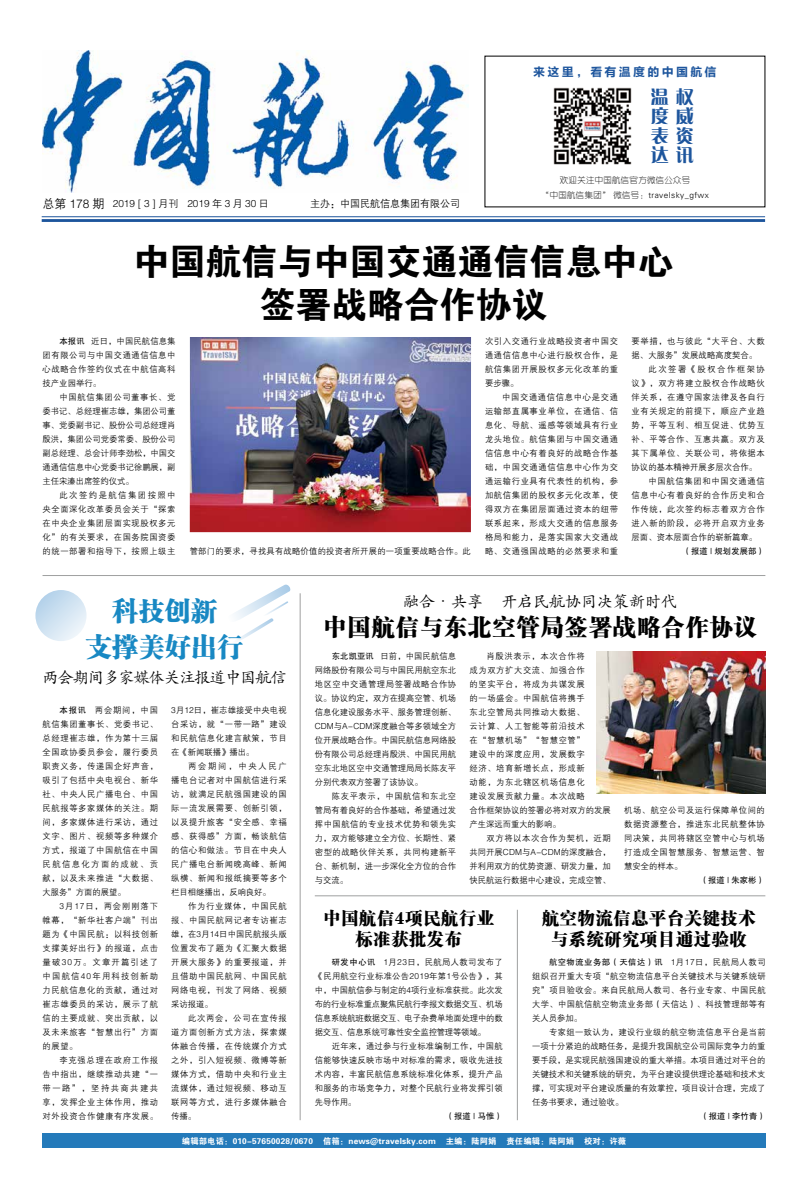
<style>
.page{position:relative;width:808px;height:1191px;background:#fff}
.page>*{position:absolute;margin:0;border:0;box-sizing:border-box;transform-origin:0 0}
.t1{font:36px/43.2px "FZDHTJW GB1 0";color:#000;text-align:center}
.t2{font:26px/36px "FZCSJW GB1 0";letter-spacing:.01em;color:#1888c3;text-align:center}
.t3{font:23px "FZCSJW GB1 0";letter-spacing:.05em;color:#000}
.t4{font:18px/19.3px "FZCQJW GB1 0";color:#1d559d;text-align:justify}
.t5{font:17px/20.4px "FZCSJW GB1 0";letter-spacing:.05em;color:#000;text-align:center}
.t6{font:16px "FZKTJW GB1 0";letter-spacing:-.05em;color:#000}
.t7{font:16px "FZKTJW GB1 0";color:#000}
.t8{font:12px "FZLTCHJW GB1 0";letter-spacing:.19em;color:#1d559d}
.t9{font:10px "FZZDXJW GB1 0";color:#000}
.t10{font:8.3px/14px "FZZDXJW GB1 0";letter-spacing:.075em;color:#000;text-align:justify}
.t11{font:8.3px "FZDHTJW GB1 0";letter-spacing:.02em;color:#fff}
.t12{font:8.3px "FZZDXJW GB1 0";letter-spacing:.01em;color:#000}
.t13{font:8.3px/15px "FZY1 JW GB1 0";letter-spacing:.05em;color:#000;text-align:center}
.t14{font:8.3px "FZHTJW GB1 0";letter-spacing:.01em;color:#000}
.t15{font:8.3px "FZZDXJW GB1 0";letter-spacing:.025em;color:#000}
.t16{font:8.3px "FZHTJW GB1 0";letter-spacing:.06em;color:#000}
.t17{font:8.3px "FZZDXJW GB1 0";letter-spacing:.18em;color:#000}
.s1{font-size:12px}
.s2{font-family:"FZHTJW GB1 0"}
.s3{font-family:"Adobe Song Std";font-weight:300}
.s4{font-family:"FZZDXJW GB1 0"}
</style>
<div class="page">
<svg style="left:35px;top:590px;width:52px;height:51px;background:#d2e3f2"></svg>
<svg style="left:234px;top:584px;width:57px;height:58px"></svg>
<img style="left:43px;top:51px;width:425px;height:142px">
<hr style="left:42px;top:216px;width:723px;height:1px;background:#1d559c">
<hr style="left:42px;top:219px;width:723px;height:3px;background:#1d559c">
<img style="left:190px;top:337px;width:281px;height:195px">
<img style="left:553px;top:87px;width:79px;height:78px">
<hr style="left:300px;top:593px;width:1px;height:527px;background:#9fa0a0">
<hr style="left:517px;top:909px;width:1px;height:211px;background:#9fa0a0">
<hr style="left:43px;top:575px;width:722px;height:1px;background:#9fa0a0">
<hr style="left:315px;top:895px;width:450px;height:1px;background:#9fa0a0">
<img style="left:596px;top:651px;width:170px;height:142px">
<div style="left:43px;top:1133px;width:723px;height:15px;background:#247aba"></div>
<p class="t9" style="left:43px;top:198px;width:228px"><span class="s1">总第 178 期</span> 2019 [ 3 ] 月刊 2019 年 3 月 30 日</p>
<p class="t9" style="left:310px;top:198px;width:151px">主办：中国民航信息集团有限公司</p>
<h3 class="t8" style="left:533px;top:66px;width:185px">来这里，看有温度的中国航信</h3>
<h3 class="t4" style="left:651px;top:87px;width:45px">温权度威表资达讯</h3>
<p class="t13" style="left:541px;top:173px;width:169px">欢迎关注中国航信官方微信公众号<br>“中国航信集团” 微信号：travelsky_gfwx</p>
<h1 class="t1" style="left:133px;top:240px;width:541px">中国航信与中国交通通信信息中心签署战略合作协议</h1>
<p class="t10" style="left:43px;top:334px;width:135px;text-indent:17px"><span class="s2">本报讯</span> 近日，中国民航信息集团有限公司与中国交通通信信息中心战略合作签约仪式在中航信高科技产业园举行。</p>
<p class="t10" style="left:43px;top:390px;width:135px;text-indent:17px">中国航信集团公司董事长、党委书记、总经理崔志雄，集团公司董事、党委副书记、股份公司总经理肖殷洪，集团公司党委常委、股份公司副总经理、总会计师李劲松，中国交通通信信息中心党委书记徐鹏展，副主任宋溱出席签约仪式。</p>
<p class="t10" style="left:43px;top:488px;width:135px;text-indent:17px">此次签约是航信集团按照中央全面深化改革委员会关于“探索在中央企业集团层面实现股权多元化”的有关要求，在国务院国资委的统一部署和指导下，按照上级主</p>
<p class="t10" style="left:485px;top:334px;width:134px">次引入交通行业战略投资者中国交通通信信息中心进行股权合作，是航信集团开展股权多元化改革的重要步骤。</p>
<p class="t10" style="left:485px;top:390px;width:134px;text-indent:17px">中国交通通信信息中心是交通运输部直属事业单位，在通信、信息化、导航、遥感等领域具有行业龙头地位。航信集团与中国交通通信信息中心有着良好的战略合作基础，中国交通通信信息中心作为交通运输行业具有代表性的机构，参加航信集团的股权多元化改革，使得双方在集团层面通过资本的纽带联系起来，形成大交通的信息服务格局和能力，是落实国家大交通战略、交通强国战略的必然要求和重</p>
<p class="t10" style="left:631px;top:334px;width:135px">要举措，也与彼此“大平台、大数</p>
<p class="t12" style="left:631px;top:351px;width:127px">据、大服务”发展战略高度契合。</p>
<p class="t17" style="left:648px;top:365px;width:118px">此次签署《股权合作框架协</p>
<p class="t10" style="left:631px;top:376px;width:135px">议》，双方将建立股权合作战略伙</p>
<p class="t10" style="left:631px;top:390px;width:135px">伴关系，在遵守国家法律及各自行</p>
<p class="t10" style="left:631px;top:404px;width:135px">业有关规定的前提下，顺应产业趋</p>
<p class="t10" style="left:631px;top:418px;width:135px">势，平等互利、相互促进、优势互</p>
<p class="t10" style="left:631px;top:432px;width:135px">补、平等合作、互惠共赢。双方及</p>
<p class="t10" style="left:631px;top:446px;width:135px">其下属单位、关联公司，将依据本</p>
<p class="t12" style="left:631px;top:463px;width:127px">协议的基本精神开展多层次合作。</p>
<p class="t10" style="left:648px;top:474px;width:118px">中国航信集团和中国交通通信</p>
<p class="t10" style="left:631px;top:488px;width:135px">信息中心有着良好的合作历史和合</p>
<p class="t10" style="left:631px;top:502px;width:135px">作传统，此次签约标志着双方合作</p>
<p class="t10" style="left:631px;top:516px;width:135px">进入新的阶段，必将开启双方业务</p>
<p class="t12" style="left:631px;top:533px;width:127px">层面、资本层面合作的崭新篇章。</p>
<p class="t15" style="left:190px;top:547px;width:283px">管部门的要求，寻找具有战略价值的投资者所开展的一项重要战略合作。此</p>
<p class="t14" style="left:683px;top:547px;width:84px">（报道 | 规划发展部）</p>
<h2 class="t2" style="left:86px;top:593px;width:159px">科技创新<br>支撑美好出行</h2>
<h3 class="t6" style="left:43px;top:669px;width:245px">两会期间多家媒体关注报道中国航信</h3>
<p class="t10" style="left:43px;top:703px;width:117px;text-indent:17px"><span class="s2">本报讯</span> 两会期间，中国航信集团董事长、党委书记、总经理崔志雄，作为第十三届全国政协委员参会，履行委员职责义务，传递国企好声音，吸引了包括中央电视台、新华社、中央人民广播电台、中国民航报等多家媒体的关注。期间，多家媒体进行采访，通过文字、图片、视频等多种媒介方式，报道了中国航信在中国民航信息化方面的成就、贡献，以及未来推进“大数据、大服务”方面的展望。</p>
<p class="t10" style="left:43px;top:899px;width:117px;text-indent:17px">3月17日，两会刚刚落下帷幕，“新华社客户端”刊出题为《中国民航：以科技创新支撑美好出行》的报道，点击量破30万。文章开篇引述了中国航信40年用科技创新助力民航信息化的贡献，通过对崔志雄委员的采访，展示了航信的主要成就、突出贡献，以及未来旅客“智慧出行”方面的展望。</p>
<p class="t10" style="left:43px;top:1053px;width:117px;text-indent:17px">李克强总理在政府工作报告中指出，继续推动共建“一带一路”，坚持共商共建共享，发挥企业主体作用，推动对外投资合作健康有序发展。</p>
<p class="t10" style="left:171px;top:703px;width:117px">3月12日，崔志雄接受中央电视台采访，就“一带一路”建设和民航信息化建言献策，节目在《新闻联播》播出。</p>
<p class="t10" style="left:171px;top:759px;width:117px;text-indent:17px">两会期间，中央人民广播电台记者对中国航信进行采访，就满足民航强国建设的国际一流发展需要、创新引领，以及提升旅客“安全感、幸福感、获得感”方面，畅谈航信的信心和做法。节目在中央人民广播电台新闻晚高峰、新闻纵横、新闻和报纸摘要等多个栏目相继播出，反响良好。</p>
<p class="t10" style="left:171px;top:899px;width:117px;text-indent:17px">作为行业媒体，中国民航报、中国民航网记者专访崔志雄，在3月14日中国民航报头版位置发布了题为《汇聚大数据开展大服务》的重要报道，并且借助中国民航网、中国民航网络电视，刊发了网络、视频采访报道。</p>
<p class="t10" style="left:171px;top:1011px;width:117px;text-indent:17px">此次两会，公司在宣传报道方面创新方式方法，探索媒体融合传播，在传统媒介方式之外，引入短视频、微博等新媒体方式，借助中央和行业主流媒体，通过短视频、移动互联网等方式，进行多媒体融合传播。</p>
<h3 class="t7" style="left:403px;top:593px;width:275px">融合<span class="s3">·</span>共享 开启民航协同决策新时代</h3>
<h3 class="t3" style="left:323px;top:613px;width:435px">中国航信与东北空管局签署战略合作协议</h3>
<p class="t10" style="left:315px;top:649px;width:143px;text-indent:17px"><span class="s2">东北凯亚讯</span> 日前，中国民航信息网络股份有限公司与中国民用航空东北地区空中交通管理局签署战略合作协议。协议约定，双方在提高空管、机场信息化建设服务水平、服务管理创新、CDM与A-CDM深度融合等多领域全方位开展战略合作。中国民航信息网络股份有限公司总经理肖殷洪、中国民用航空东北地区空中交通管理局局长陈友平分别代表双方签署了该协议。</p>
<p class="t10" style="left:315px;top:789px;width:143px;text-indent:17px">陈友平表示，中国航信和东北空管局有着良好的合作基础，希望通过发挥中国航信的专业技术优势和领先实力，双方能够建立全方位、长期性、紧密型的战略伙伴关系，共同构建新平台、新机制，进一步深化全方位的合作与交流。</p>
<p class="t10" style="left:469px;top:649px;width:143px;text-align:left;text-indent:17px">肖殷洪表示，本次合作将<br>成为双方扩大交流、加强合作<br>的坚实平台，将成为共谋发展<br>的一场盛会。中国航信将携手<br>东北空管局共同推动大数据、<br>云计算、人工智能等前沿技术<br>在“智慧机场”“智慧空管”<br>建设中的深度应用，发展数字<br>经济、培育新增长点，形成新<br>动能，为东北辖区机场信息化<br>建设发展贡献力量。本次战略<br>合作框架协议的签署必将对双方的发展产生深远而重大的影响。</p>
<p class="t10" style="left:469px;top:831px;width:143px;text-indent:17px">双方将以本次合作为契机，近期共同开展CDM与A-CDM的深度融合，并利用双方的优势资源、研发力量，加快民航运行数据中心建设，完成空管、</p>
<p class="t10" style="left:624px;top:803px;width:142px">机场、航空公司及运行保障单位间的数据资源整合，推进东北民航整体协同决策，共同将辖区空管中心与机场打造成全国智慧服务、智慧运营、智慧安全的样本。</p>
<p class="t14" style="left:700px;top:875px;width:66px">（报道 | 朱家彬）</p>
<h3 class="t5" style="left:324px;top:908px;width:172px">中国航信4项民航行业标准获批发布</h3>
<h3 class="t5" style="left:542px;top:908px;width:215px">航空物流信息平台关键技术与系统研究项目通过验收</h3>
<p class="t10" style="left:315px;top:955px;width:189px;text-indent:17px"><span class="s2">研发中心讯</span> 1月23日，民航局人教司发布了《民用航空行业标准公告2019年第1号公告》，其中，中国航信参与制定的4项行业标准获批。此次发布的行业标准重点聚焦民航行李报文数据交互、机场信息系统航班数据交互、电子杂费单地面处理中的数据交互、信息系统可靠性安全监控管理等领域。</p>
<p class="t10" style="left:315px;top:1039px;width:190px;text-indent:17px">近年来，通过参与行业标准编制工作，中国航信能够快速反映市场中对标准的需求，吸收先进技术内容，丰富民航信息系统标准化体系，提升产品和服务的市场竞争力，对整个民航行业将发挥引领先导作用。</p>
<p class="t14" style="left:446px;top:1111px;width:58px">（报道 | 马惟）</p>
<p class="t16" style="left:549px;top:957px;width:218px">航空物流业务部（天信达）讯 <span class="s4">1月17日，民航局人教司</span></p>
<p class="t10" style="left:532px;top:969px;width:235px">组织召开重大专项“航空物流信息平台关键技术与关键系统研究”项目验收会。来自民航局人教司、各行业专家、中国民航大学、中国航信航空物流业务部（天信达）、科技管理部等有关人员参加。</p>
<p class="t10" style="left:532px;top:1025px;width:235px;text-indent:17px">专家组一致认为，建设行业级的航空物流信息平台是当前一项十分紧迫的战略任务，是提升我国航空公司国际竞争力的重要手段，是实现民航强国建设的重大举措。本项目通过对平台的关键技术和关键系统的研究，为平台建设提供理论基础和技术支撑，可实现对平台建设质量的有效掌控，项目设计合理，完成了任务书要求，通过验收。</p>
<p class="t14" style="left:700px;top:1111px;width:67px">（报道 | 李竹青）</p>
<p class="t11" style="left:182px;top:1136px;width:446px">编辑部电话：010-57650028/0670 信箱：news@travelsky.com 主编：陆阿娟 责任编辑：陆阿娟 校对：许薇</p>
</div>
